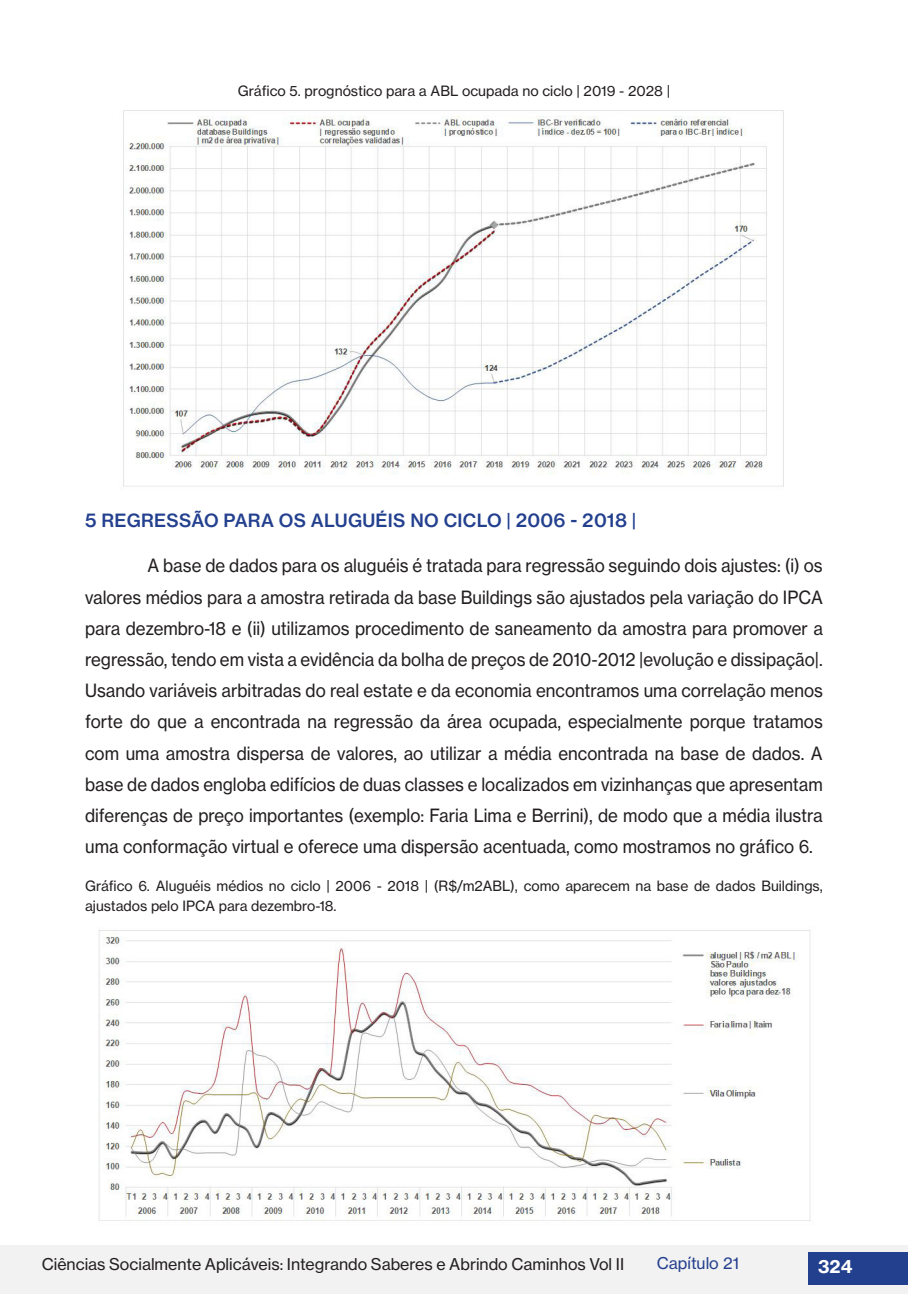
<style>
.page{position:relative;width:908px;height:1304px;background:#fff}
.page>*{position:absolute;margin:0;border:0;box-sizing:border-box;transform-origin:0 0}
.CORPO_DO_TEXTO_ATUAL{font:18px/31.2px "N Haas Grotesk TX Pro 55 Rg";color:#231f20;text-align:justify;scale:.94 1}
.TÍTULOS_DO_CORPO_DO{font:18px "N Haas Grotesk TX Pro 65 Md";letter-spacing:.015em;color:#23408f}
.t1{font:18px "N Haas Grotesk TX Pro 75 Bd";color:#fff}
.t2{font:16px "N Haas Grotesk TX Pro 55 Rg";color:#231f20}
.t3{font:16px "N Haas Grotesk TX Pro 55 Rg";color:#253f8e}
.LEGENDAS_DE_TABELAS{font:14px/20px "N Haas Grotesk TX Pro 55 Rg";color:#231f20}
</style>
<div class="page">
<div style="left:0;top:1245px;width:907px;height:49px;background:#f2f2f2"></div>
<div style="left:808px;top:1252px;width:99px;height:33px;background:#23408f"></div>
<img style="left:123px;top:110px;width:661px;height:377px">
<img style="left:98px;top:930px;width:713px;height:291px">
<p class="LEGENDAS_DE_TABELAS" style="left:238px;top:81px;width:433px">Gráfico 5. prognóstico para a ABL ocupada no ciclo | 2019 - 2028 |</p>
<p class="TÍTULOS_DO_CORPO_DO" style="left:85px;top:509px;width:552px">5 REGRESSÃO PARA OS ALUGUÉIS NO CICLO | 2006 - 2018 |</p>
<p class="CORPO_DO_TEXTO_ATUAL" style="left:85px;top:550px;width:786px;text-indent:62px">A base de dados para os aluguéis é tratada para regressão seguindo dois ajustes: (i) os valores médios para a amostra retirada da base Buildings são ajustados pela variação do IPCA para dezembro-18 e (ii) utilizamos procedimento de saneamento da amostra para promover a regressão, tendo em vista a evidência da bolha de preços de 2010-2012 |evolução e dissipação|.<br>Usando variáveis arbitradas do real estate e da economia encontramos uma correlação menos forte do que a encontrada na regressão da área ocupada, especialmente porque tratamos com uma amostra dispersa de valores, ao utilizar a média encontrada na base de dados. A base de dados engloba edifícios de duas classes e localizados em vizinhanças que apresentam diferenças de preço importantes (exemplo: Faria Lima e Berrini), de modo que a média ilustra uma conformação virtual e oferece uma dispersão acentuada, como mostramos no gráfico 6.</p>
<p class="LEGENDAS_DE_TABELAS" style="left:85px;top:876px;width:738px">Gráfico 6. Aluguéis médios no ciclo | 2006 - 2018 | (R$/m2ABL), como aparecem na base de dados Buildings, ajustados pelo IPCA para dezembro-18.</p>
<p class="t2" style="left:42px;top:1254px;width:583px">Ciências Socialmente Aplicáveis: Integrando Saberes e Abrindo Caminhos Vol II</p>
<p class="t3" style="left:656px;top:1253px;width:84px">Capítulo 21</p>
<p class="t1" style="left:817px;top:1255px;width:36px">324</p>
</div>
